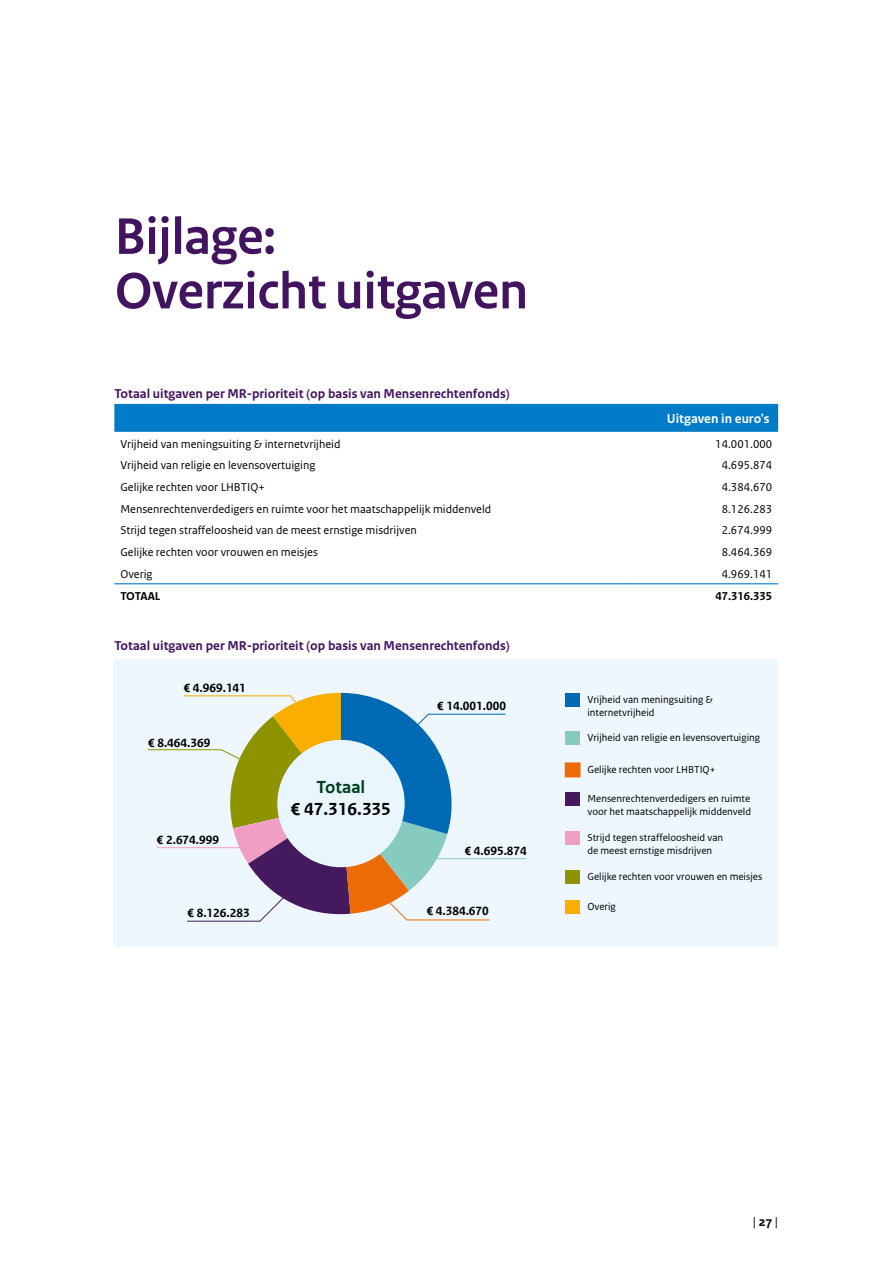
<style>
.page{position:relative;width:893px;height:1263px;background:#fff}
.page>*{position:absolute;margin:0;border:0;box-sizing:border-box;transform-origin:0 0}
.t1{font:700 54px "Rijksoverheid Sans Heading";color:#42145f}
.t2{font:700 18.3px "Rijksoverheid Sans Text TT";color:#020203}
.t3{font:700 18.3px "Rijksoverheid Sans Text TT";color:#00401c}
.t4{font:700 13.5px "Rijksoverheid Sans Text";color:#42145f}
.t5{font:700 13.5px "Rijksoverheid Sans Text";color:#fff}
.t6{font:13.5px "Rijksoverheid Sans Text";color:#000}
.t7{font:700 12.6px "Rijksoverheid Sans Text TT";color:#000}
.t8{font:12px "Rijksoverheid Sans Text";color:#000}
.t9{font:700 12px "Rijksoverheid Sans Text";color:#000}
.t10{font:10.65px/12.8px "Rijksoverheid Sans Text TT";color:#000}
.s1{font-weight:700}
</style>
<div class="page">
<div style="left:114px;top:404px;width:664px;height:28px;background:#007bc7"></div>
<hr style="left:114px;top:583px;width:511px;height:1px;background:#007bc7">
<hr style="left:625px;top:583px;width:153px;height:1px;background:#007bc7">
<div style="left:114px;top:659px;width:663px;height:287px;background:#eaf6fe"></div>
<div style="left:565px;top:900px;width:15px;height:14px;background:#f9ae00"></div>
<div style="left:565px;top:870px;width:15px;height:14px;background:#8e9300"></div>
<div style="left:565px;top:831px;width:15px;height:14px;background:#f19ec4"></div>
<div style="left:565px;top:792px;width:15px;height:14px;background:#44195e"></div>
<div style="left:565px;top:763px;width:15px;height:14px;background:#ed6b06"></div>
<div style="left:565px;top:762px;width:15px;height:15px;border:1px solid #ed6b06"></div>
<div style="left:565px;top:731px;width:15px;height:13px;background:#87cac0"></div>
<div style="left:565px;top:693px;width:15px;height:14px;background:#0069b3"></div>
<hr style="left:422px;top:858px;width:104px;height:1px;background:#87cac0">
<svg style="left:147px;top:693px;width:359px;height:229px"></svg>
<h1 class="t1" style="left:115px;top:206px;width:162px">Bijlage:</h1>
<h1 class="t1" style="left:115px;top:260px;width:415px">Overzicht uitgaven</h1>
<p class="t4" style="left:114px;top:386px;width:397px">Totaal uitgaven per MR-prioriteit (op basis van Mensenrechtenfonds)</p>
<p class="t5" style="left:667px;top:411px;width:104px">Uitgaven in euro's</p>
<p class="t8" style="left:120px;top:437px;width:222px">Vrijheid van meningsuiting &amp; internetvrijheid</p>
<p class="t8" style="left:715px;top:437px;width:58px">14.001.000</p>
<p class="t8" style="left:120px;top:458px;width:197px">Vrijheid van religie en levensovertuiging</p>
<p class="t8" style="left:722px;top:458px;width:52px">4.695.874</p>
<p class="t8" style="left:120px;top:480px;width:146px">Gelijke rechten voor LHBTIQ+</p>
<p class="t8" style="left:722px;top:480px;width:52px">4.384.670</p>
<p class="t8" style="left:120px;top:502px;width:372px">Mensenrechtenverdedigers en ruimte voor het maatschappelijk middenveld</p>
<p class="t8" style="left:722px;top:502px;width:52px">8.126.283</p>
<p class="t8" style="left:120px;top:524px;width:298px">Strijd tegen straffeloosheid van de meest ernstige misdrijven</p>
<p class="t8" style="left:722px;top:524px;width:52px">2.674.999</p>
<p class="t8" style="left:120px;top:545px;width:199px">Gelijke rechten voor vrouwen en meisjes</p>
<p class="t8" style="left:722px;top:545px;width:52px">8.464.369</p>
<p class="t8" style="left:120px;top:567px;width:34px">Overig</p>
<p class="t8" style="left:722px;top:567px;width:52px">4.969.141</p>
<p class="t9" style="left:120px;top:589px;width:41px">TOTAAL</p>
<p class="t9" style="left:715px;top:589px;width:58px">47.316.335</p>
<p class="t4" style="left:114px;top:638px;width:397px">Totaal uitgaven per MR-prioriteit (op basis van Mensenrechtenfonds)</p>
<p class="t7" style="left:184px;top:680px;width:64px">€ 4.969.141</p>
<p class="t7" style="left:148px;top:736px;width:64px">€ 8.464.369</p>
<p class="t7" style="left:157px;top:833px;width:64px">€ 2.674.999</p>
<h2 class="t3" style="left:317px;top:777px;width:50px">Totaal</h2>
<h2 class="t2" style="left:291px;top:799px;width:101px">€ 47.316.335</h2>
<p class="t7" style="left:437px;top:699px;width:70px">€ 14.001.000</p>
<p class="t7" style="left:465px;top:844px;width:64px">€ 4.695.874</p>
<p class="t7" style="left:188px;top:906px;width:64px">€ 8.126.283</p>
<p class="t7" style="left:427px;top:903px;width:64px">€ 4.384.670</p>
<p class="t10" style="left:587px;top:693px;width:127px">Vrijheid van meningsuiting &amp; internetvrijheid</p>
<p class="t10" style="left:587px;top:731px;width:174px">Vrijheid van religie en levensovertuiging</p>
<p class="t10" style="left:587px;top:763px;width:129px">Gelijke rechten voor LHBTIQ+</p>
<p class="t10" style="left:587px;top:792px;width:165px">Mensenrechtenverdedigers en ruimte voor het maatschappelijk middenveld</p>
<p class="t10" style="left:587px;top:832px;width:137px">Strijd tegen straffeloosheid van de meest ernstige misdrijven</p>
<p class="t10" style="left:587px;top:870px;width:176px">Gelijke rechten voor vrouwen en meisjes</p>
<p class="t10" style="left:587px;top:900px;width:30px">Overig</p>
<p class="t6" style="left:753px;top:1214px;width:27px">| <span class="s1">27</span> |</p>
</div>
